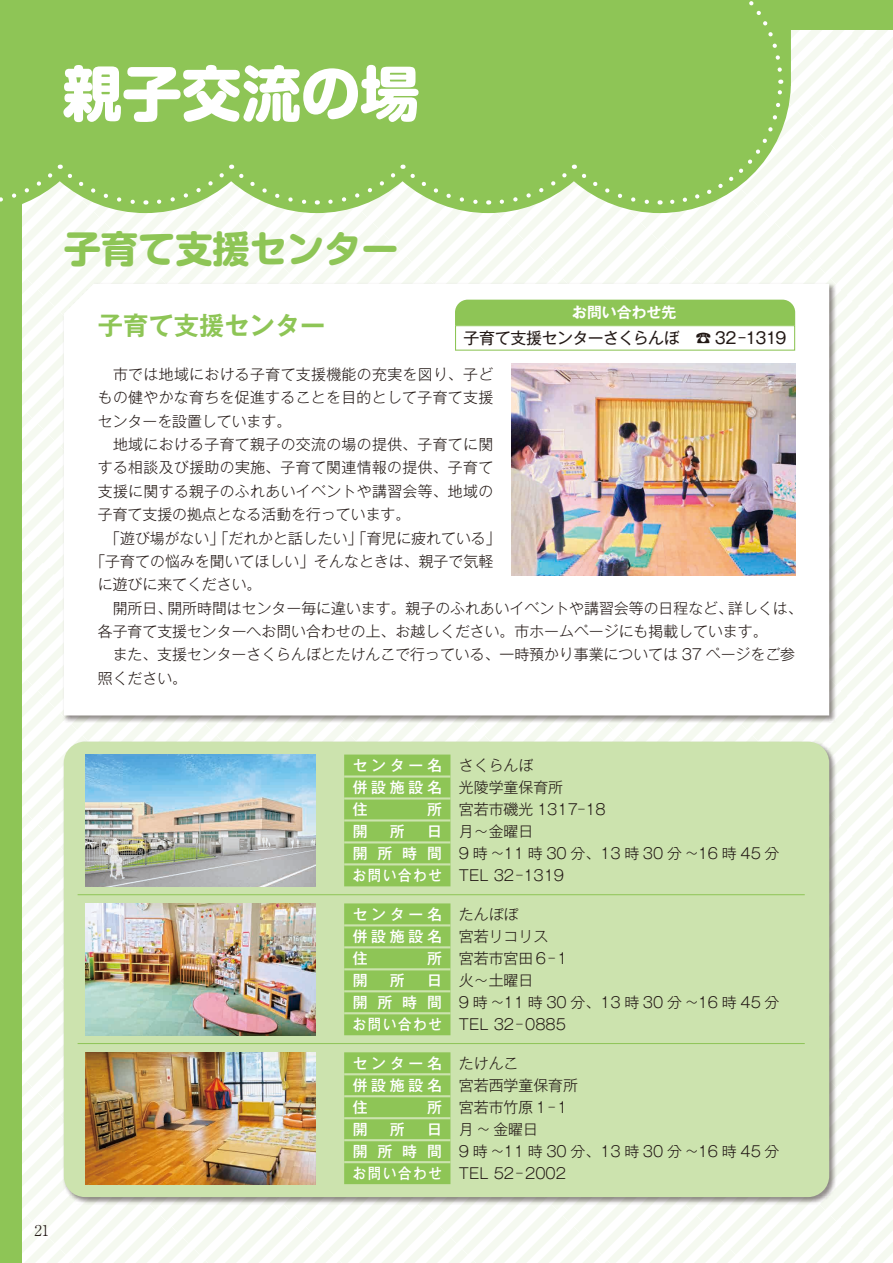
<style>
.page{position:relative;width:893px;height:1263px;background:#f9fcf7}
.page>*{position:absolute;margin:0;border:0;box-sizing:border-box;transform-origin:0 0}
.t1{font:800 59.55px "Shin M Go Pro";color:#fff}
.t2{font:700 37.2px "Shin M Go Pro";color:#8ec556}
.t3{font:700 25.35px "Gothic MB101 Pr 5 De";color:#8ec556}
.t4{font:15.9px "Gothic MB101 Pr 5";letter-spacing:-.035em;color:#231916}
.t5{font:300 14.85px/21.9px "Gothic MB101 Pr 5";color:#231916}
.t6{font:300 14.85px "Gothic MB101 Pr 5";letter-spacing:.025em;color:#231916}
.t7{font:500 14.85px/21.9px "Gothic MB101 Pr 5";letter-spacing:.25em;color:#fff}
.t8{font:700 14.85px "Gothic MB101 Pr 5 De";color:#fff}
.t9{font:300 14.85px "Ryumin Pr 5";color:#231916}
.s1{font-weight:500;color:#fff}
.s2{font-weight:300;color:#231916}
</style>
<div class="page">
<div style="left:62px;top:740px;width:775px;height:465px;background:#231916;opacity:.5"></div>
<div style="left:64px;top:742px;width:765px;height:455px;background:#cce3ae;border-radius:21px"></div>
<div style="left:344px;top:754px;width:106px;height:132px;background:#8ec556"></div>
<hr style="left:344px;top:775px;width:106px;height:2px;background:#cce3ae">
<hr style="left:344px;top:797px;width:106px;height:2px;background:#cce3ae">
<hr style="left:344px;top:819px;width:106px;height:2px;background:#cce3ae">
<hr style="left:344px;top:841px;width:106px;height:2px;background:#cce3ae">
<hr style="left:344px;top:863px;width:106px;height:2px;background:#cce3ae">
<img style="left:86px;top:754px;width:229px;height:132px">
<div style="left:344px;top:903px;width:106px;height:132px;background:#8ec556"></div>
<hr style="left:344px;top:924px;width:106px;height:2px;background:#cce3ae">
<hr style="left:344px;top:946px;width:106px;height:2px;background:#cce3ae">
<hr style="left:344px;top:968px;width:106px;height:2px;background:#cce3ae">
<hr style="left:344px;top:990px;width:106px;height:2px;background:#cce3ae">
<hr style="left:344px;top:1012px;width:106px;height:2px;background:#cce3ae">
<img style="left:86px;top:903px;width:229px;height:132px">
<div style="left:344px;top:1052px;width:106px;height:132px;background:#8ec556"></div>
<hr style="left:344px;top:1073px;width:106px;height:2px;background:#cce3ae">
<hr style="left:344px;top:1095px;width:106px;height:2px;background:#cce3ae">
<hr style="left:344px;top:1117px;width:106px;height:2px;background:#cce3ae">
<hr style="left:344px;top:1139px;width:106px;height:2px;background:#cce3ae">
<hr style="left:344px;top:1161px;width:106px;height:2px;background:#cce3ae">
<img style="left:86px;top:1052px;width:229px;height:132px">
<div style="left:0;top:0;width:21px;height:1263px;background:#8ec556"></div>
<div style="left:0;top:0;width:893px;height:30px;background:#8ec556"></div>
<div style="left:21px;top:30px;width:770px;height:183px;background:#8ec556"></div>
<svg style="left:154px;top:165px;width:164px;height:42px"></svg>
<svg style="left:326px;top:165px;width:163px;height:42px"></svg>
<svg style="left:497px;top:165px;width:164px;height:42px"></svg>
<svg style="left:667px;top:80px;width:118px;height:126px"></svg>
<div style="left:733px;top:1px;width:51px;height:73px;background:#8ec556"></div>
<svg style="left:0;top:165px;width:146px;height:42px"></svg>
<div style="left:62px;top:282px;width:775px;height:441px;background:#231916;opacity:.5"></div>
<svg style="left:64px;top:284px;width:765px;height:431px"></svg>
<div style="left:455px;top:300px;width:340px;height:25px;background:#8ec556"></div>
<div style="left:455px;top:326px;width:340px;height:24px;background:#fff"></div>
<div style="left:455px;top:325px;width:340px;height:26px;border:1px solid #8ec556"></div>
<hr style="left:78px;top:894px;width:727px;height:1px;background:#8ec556">
<hr style="left:78px;top:1043px;width:727px;height:1px;background:#8ec556">
<img style="left:512px;top:363px;width:283px;height:213px">
<h1 class="t1" style="left:63px;top:45px;width:359px">親子交流の場</h1>
<h2 class="t2" style="left:64px;top:218px;width:336px">子育て支援センター</h2>
<p class="t8" style="left:572px;top:300px;width:106px">お問い合わせ先</p>
<p class="t4" style="left:464px;top:325px;width:324px">子育て支援センターさくらんぼ　☎ 32-1319</p>
<h3 class="t3" style="left:98px;top:304px;width:229px">子育て支援センター</h3>
<p class="t6" style="left:98px;top:362px;width:397px">　市では地域における子育て支援機能の充実を図り、子ど</p>
<p class="t6" style="left:98px;top:385px;width:397px">もの健やかな育ちを促進することを目的として子育て支援</p>
<p class="t5" style="left:98px;top:409px;width:195px">センターを設置しています。</p>
<p class="t6" style="left:98px;top:432px;width:397px">　地域における子育て親子の交流の場の提供、子育てに関</p>
<p class="t6" style="left:98px;top:455px;width:397px">する相談及び援助の実施、子育て関連情報の提供、子育て</p>
<p class="t6" style="left:98px;top:479px;width:397px">支援に関する親子のふれあいイベントや講習会等、地域の</p>
<p class="t5" style="left:98px;top:502px;width:314px">子育て支援の拠点となる活動を行っています。</p>
<p class="t5" style="left:98px;top:526px;width:404px">　「遊び場がない」「だれかと話したい」「育児に疲れている」</p>
<p class="t5" style="left:90px;top:549px;width:404px">「子育ての悩みを聞いてほしい」そんなときは、親子で気軽</p>
<p class="t5" style="left:98px;top:572px;width:165px">に遊びに来てください。</p>
<p class="t5" style="left:98px;top:596px;width:706px">　開所日、開所時間はセンター毎に違います。親子のふれあいイベントや講習会等の日程など、詳しくは、</p>
<p class="t5" style="left:98px;top:619px;width:671px">各子育て支援センターへお問い合わせの上、お越しください。市ホームページにも掲載しています。</p>
<p class="t5" style="left:98px;top:643px;width:699px">　また、支援センターさくらんぼとたけんこで行っている、一時預かり事業については 37 ページをご参</p>
<p class="t5" style="left:98px;top:666px;width:91px">照ください。</p>
<p class="t9" style="left:35px;top:1219px;width:16px">21</p>
<p class="t5" style="left:353px;top:753px;width:212px"><span class="s1">センター名</span> さくらんぼ<br><span class="s1">併設施設名</span> 光陵学童保育所<span class="s1">住</span></p>
<p class="t5" style="left:427px;top:797px;width:180px"><span class="s1">所</span> 宮若市磯光 1317-18</p>
<p class="t7" style="left:353px;top:819px;width:16px">開</p>
<p class="t7" style="left:390px;top:819px;width:16px">所</p>
<p class="t5" style="left:353px;top:819px;width:428px;text-indent:74px"><span class="s1">日</span> 月～金曜日<br><span class="s1">開 所 時 間</span> 9時~11時30分、13時30分~16時45分<span class="s1">お問い合わせ</span> TEL 32-1319</p>
<p class="t7" style="left:353px;top:902px;width:197px">センター名 <span class="s2">たんぽぽ<br></span>併設施設名 <span class="s2">宮若リコリス</span>住</p>
<p class="t5" style="left:427px;top:946px;width:144px"><span class="s1">所</span> 宮若市宮田６-１</p>
<p class="t7" style="left:353px;top:968px;width:16px">開</p>
<p class="t7" style="left:390px;top:968px;width:16px">所</p>
<p class="t5" style="left:353px;top:968px;width:428px;text-indent:74px"><span class="s1">日</span> 火～土曜日<br><span class="s1">開 所 時 間</span> 9時~11時30分、13時30分~16時45分<span class="s1">お問い合わせ</span> TEL 32-0885</p>
<p class="t5" style="left:353px;top:1051px;width:227px"><span class="s1">センター名</span> たけんこ<br><span class="s1">併設施設名</span> 宮若西学童保育所<span class="s1">住</span></p>
<p class="t5" style="left:427px;top:1095px;width:144px"><span class="s1">所</span> 宮若市竹原１-１</p>
<p class="t7" style="left:353px;top:1117px;width:16px">開</p>
<p class="t7" style="left:390px;top:1117px;width:16px">所</p>
<p class="t5" style="left:353px;top:1117px;width:428px;text-indent:74px"><span class="s1">日</span> 月~金曜日<br><span class="s1">開 所 時 間</span> 9時~11時30分、13時30分~16時45分<span class="s1">お問い合わせ</span> TEL 52-2002</p>
</div>
